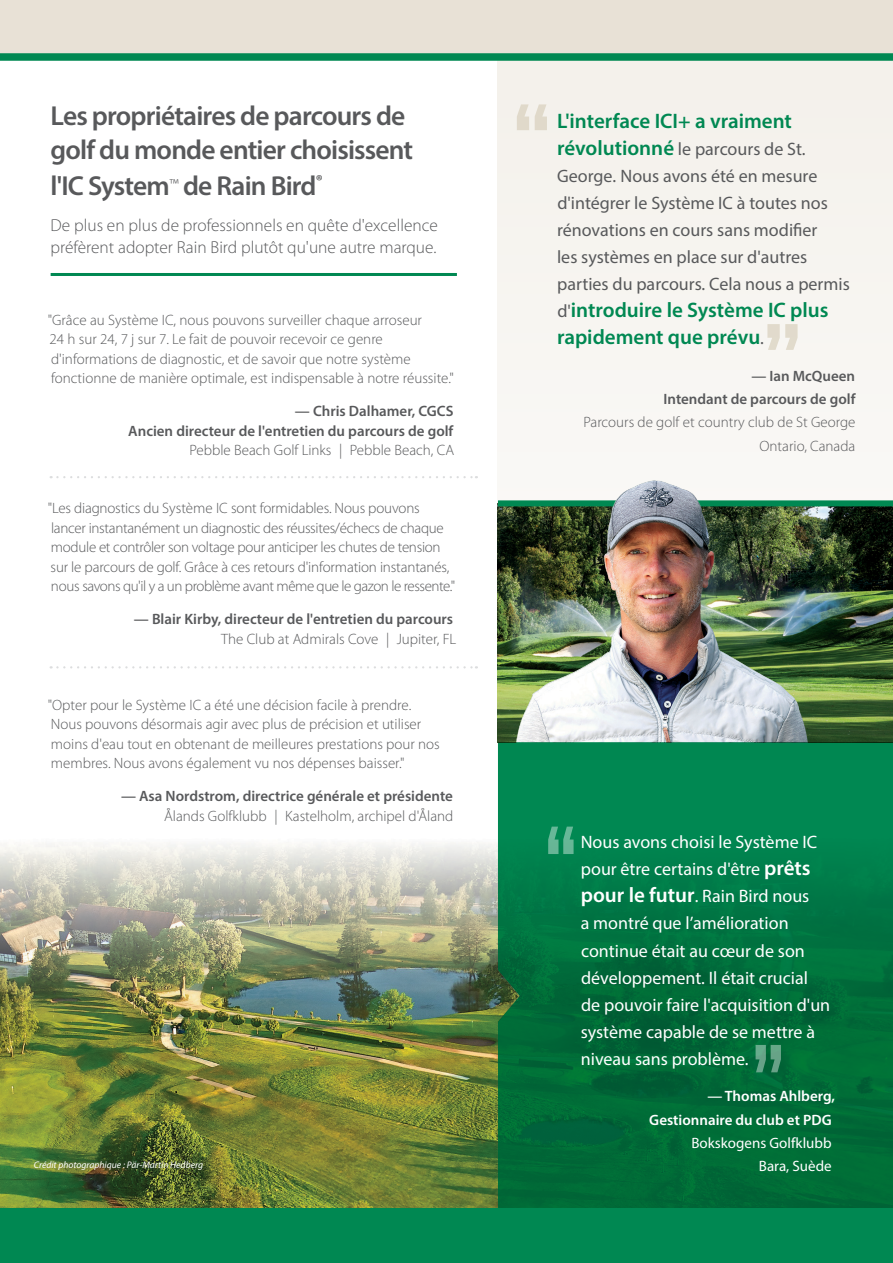
<style>
.page{position:relative;width:893px;height:1263px;background:#fff}
.page>*{position:absolute;margin:0;border:0;box-sizing:border-box;transform-origin:0 0}
.Intro_Head{font:600 27.45px/35.1px "Myriad Pro";letter-spacing:-.03em;color:#58595b}
.Body_10pt{font:600 21px/27px "Myriad Pro";color:#008852}
.Body_10pt-2{font:18px/27px "Myriad Pro";color:#fff}
.Body_10pt-3{font:18px/27px "Myriad Pro";color:#58595b}
.Intro_Body{font:300 17.4px/22.4px "Myriad Pro";color:#58595b}
.Body_10pt-4{font:300 15px/19.5px "Myriad Pro";color:#58595b}
.Body_10pt-5{font:300 15px/19.5px "Myriad Pro";letter-spacing:-.02em;color:#58595b}
.Body_10pt-6{font:600 15px/23.2px "Myriad Pro";color:#58595b;text-align:right}
.Body_10pt-7{font:600 15px/23.2px "Myriad Pro";color:#fff;text-align:right}
.Body_10pt-8{font:15px "Myriad Pro";color:#fff}
.t1{font:italic 9.6px "Myriad Pro";color:#fff}
.s1{font-weight:600;font-size:21px;color:#008852}
.s2{font-weight:400;font-size:18px;color:#58595b}
.s3{font-weight:600;font-size:21px}
.s4{font-weight:400}
</style>
<div class="page">
<div style="left:0;top:0;width:893px;height:57px;background:#e8e1d6"></div>
<div style="left:498px;top:60px;width:395px;height:700px;background:#f4f1eb"></div>
<img style="left:799px;top:506px;width:94px;height:236px">
<div style="left:498px;top:500px;width:395px;height:6px;background:#008852"></div>
<img style="left:498px;top:480px;width:301px;height:262px">
<img style="left:0;top:842px;width:498px;height:367px">
<svg style="left:498px;top:742px;width:395px;height:467px;background:#007440"></svg>
<div style="left:0;top:1209px;width:893px;height:54px;background:#008852"></div>
<hr style="left:51px;top:273px;width:406px;height:3px;background:#008852">
<svg style="left:51px;top:476px;width:426px;height:2px"></svg>
<svg style="left:51px;top:666px;width:426px;height:2px"></svg>
<svg style="left:517px;top:104px;width:30px;height:26px"></svg>
<svg style="left:767px;top:324px;width:30px;height:26px"></svg>
<svg style="left:756px;top:1045px;width:25px;height:27px"></svg>
<svg style="left:548px;top:826px;width:26px;height:28px"></svg>
<div style="left:0;top:53px;width:893px;height:8px;background:#008852"></div>
<p class="Intro_Head" style="left:51px;top:98px;width:364px">Les propriétaires de parcours de golf du monde entier choisissent l'IC System<sup>™</sup> de Rain Bird<sup>®</sup></p>
<p class="Intro_Body" style="left:51px;top:213px;width:389px">De plus en plus de professionnels en quête d'excellence préfèrent adopter Rain Bird plutôt qu'une autre marque.</p>
<p class="Body_10pt-4" style="left:48px;top:310px;width:408px">"Grâce au Système IC, nous pouvons surveiller chaque arroseur<br>24 h sur 24, 7 j sur 7. Le fait de pouvoir recevoir ce genre d'informations de diagnostic, et de savoir que notre système fonctionne de manière optimale, est indispensable à notre réussite."</p>
<p class="Body_10pt-6" style="left:295px;top:399px;width:160px">— Chris Dalhamer, CGCS</p>
<p class="Body_10pt-6" style="left:128px;top:418px;width:327px">Ancien directeur de l'entretien du parcours de golf</p>
<p class="Body_10pt-4" style="left:189px;top:440px;width:266px">Pebble Beach Golf Links | Pebble Beach, CA</p>
<p class="Body_10pt-5" style="left:48px;top:498px;width:409px">"Les diagnostics du Système IC sont formidables. Nous pouvons lancer instantanément un diagnostic des réussites/échecs de chaque module et contrôler son voltage pour anticiper les chutes de tension sur le parcours de golf. Grâce à ces retours d'information instantanés, nous savons qu'il y a un problème avant même que le gazon le ressente."</p>
<p class="Body_10pt-6" style="left:134px;top:607px;width:321px">— Blair Kirby, directeur de l'entretien du parcours</p>
<p class="Body_10pt-4" style="left:221px;top:629px;width:237px">The Club at Admirals Cove | Jupiter, FL</p>
<p class="Body_10pt-4" style="left:48px;top:695px;width:394px">"Opter pour le Système IC a été une décision facile à prendre.<br>Nous pouvons désormais agir avec plus de précision et utiliser moins d'eau tout en obtenant de meilleures prestations pour nos membres. Nous avons également vu nos dépenses baisser."</p>
<p class="Body_10pt-6" style="left:121px;top:784px;width:333px">— Asa Nordstrom, directrice générale et présidente</p>
<p class="Body_10pt-4" style="left:164px;top:806px;width:291px">Ålands Golfklubb | Kastelholm, archipel d'Åland</p>
<p class="t1" style="left:34px;top:1159px;width:171px">Crédit photographique : Pär-Martin Hedberg</p>
<p class="Body_10pt" style="left:557px;top:107px;width:236px">L'interface ICI+ a vraiment</p>
<p class="Body_10pt-3" style="left:557px;top:135px;width:294px"><span class="s1">révolutionné</span> le parcours de St.<br>George. Nous avons été en mesure d'intégrer le Système IC à toutes nos rénovations en cours sans modifier<br>les systèmes en place sur d'autres parties du parcours. Cela nous a permis</p>
<p class="Body_10pt" style="left:557px;top:296px;width:273px"><span class="s2">d'</span>introduire le Système IC plus rapidement que prévu<span class="s2">.</span></p>
<p class="Body_10pt-6" style="left:663px;top:364px;width:193px">— Ian McQueen<br>Intendant de parcours de golf</p>
<p class="Body_10pt-4" style="left:583px;top:411px;width:274px;line-height:23.2px;text-align:right">Parcours de golf et country club de St George<br>Ontario, Canada</p>
<p class="Body_10pt-2" style="left:581px;top:829px;width:251px">Nous avons choisi le Système IC pour être certains d'être <span class="s3">prêts pour le futur</span>. Rain Bird nous<br>a montré que l’amélioration continue était au cœur de son développement. Il était crucial de pouvoir faire l'acquisition d'un système capable de se mettre à niveau sans problème.</p>
<p class="Body_10pt-7" style="left:649px;top:1084px;width:187px">— Thomas Ahlberg,<br>Gestionnaire du club et PDG<br><span class="s4">Bokskogens Golfklubb</span></p>
<p class="Body_10pt-8" style="left:759px;top:1157px;width:74px">Bara, Suède</p>
</div>
